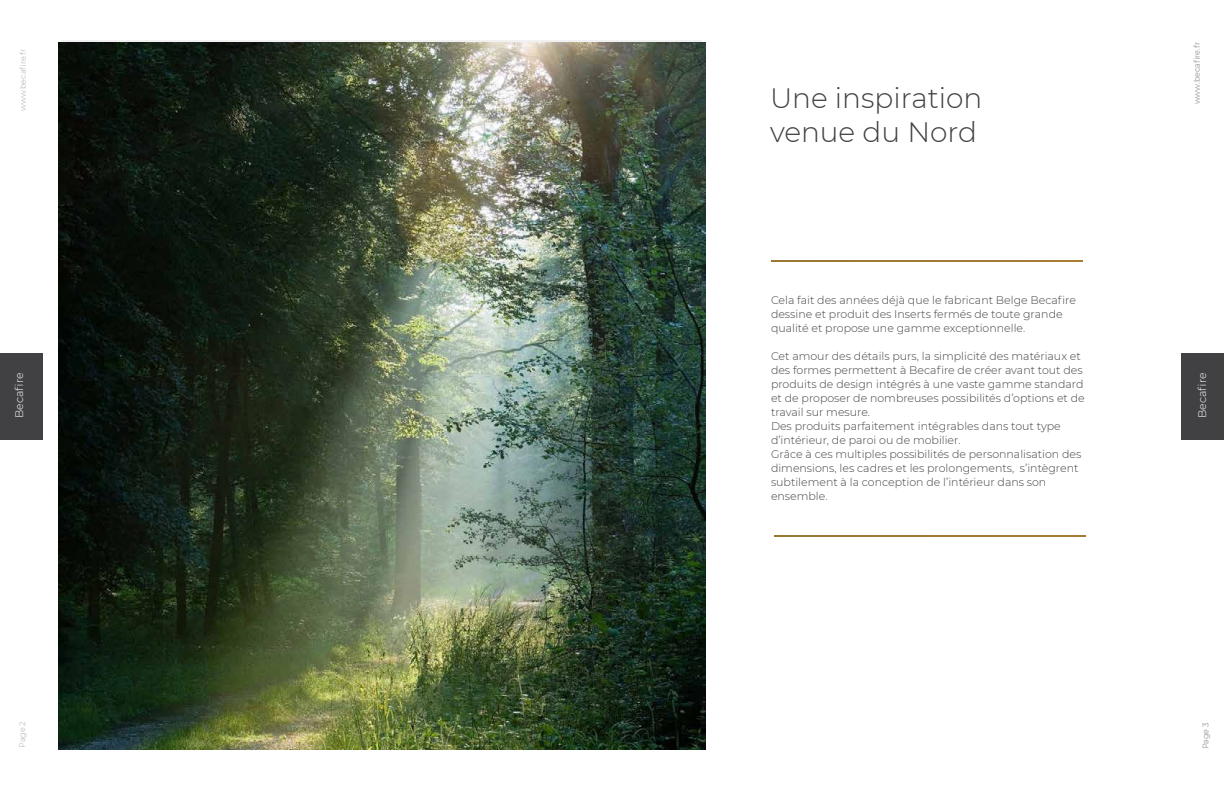
<style>
.page{position:relative;width:1224px;height:792px;background:#fff}
.page>*{position:absolute;margin:0;border:0;box-sizing:border-box;transform-origin:0 0}
.t1{font:300 28px/33.6px "Montserrat";color:#414042}
.t2{font:300 11px/14px "Montserrat";color:#414042}
.t3{font:300 11px "Montserrat";color:#fff}
.t4{font:300 8px "Montserrat";color:#a7a9ac}
</style>
<div class="page">
<div style="left:0;top:353px;width:42px;height:86px;background:#414042"></div>
<div style="left:1181px;top:353px;width:43px;height:86px;background:#414042"></div>
<hr style="left:771px;top:260px;width:312px;height:2px;background:#a17b34">
<hr style="left:774px;top:536px;width:312px;height:1px;background:#a17b34">
<img style="left:58px;top:43px;width:648px;height:707px">
<p class="t4" style="left:18px;top:111px;width:64px;rotate:-90deg">www.becafire.fr</p>
<h1 class="t1" style="left:770px;top:80px;width:214px">Une inspiration venue du Nord</h1>
<p class="t4" style="left:1192px;top:104px;width:64px;rotate:-90deg">www.becafire.fr</p>
<p class="t2" style="left:771px;top:293px;width:307px">Cela fait des années déjà que le fabricant Belge Becafire dessine et produit des Inserts fermés de toute grande qualité et propose une gamme exceptionnelle.</p>
<p class="t2" style="left:771px;top:349px;width:315px">Cet amour des détails purs, la simplicité des matériaux et des formes permettent à Becafire de créer avant tout des produits de design intégrés à une vaste gamme standard et de proposer de nombreuses possibilités d’options et de travail sur mesure.<br>Des produits parfaitement intégrables dans tout type d’intérieur, de paroi ou de mobilier.<br>Grâce à ces multiples possibilités de personnalisation des dimensions, les cadres et les prolongements, s’intègrent subtilement à la conception de l’intérieur dans son ensemble.</p>
<p class="t3" style="left:12px;top:418px;width:47px;rotate:-90deg">Becafire</p>
<p class="t3" style="left:1195px;top:418px;width:47px;rotate:-90deg">Becafire</p>
<p class="t4" style="left:17px;top:748px;width:29px;rotate:-90deg">Page 2</p>
<p class="t4" style="left:1200px;top:749px;width:29px;rotate:-90deg">Page 3</p>
</div>
